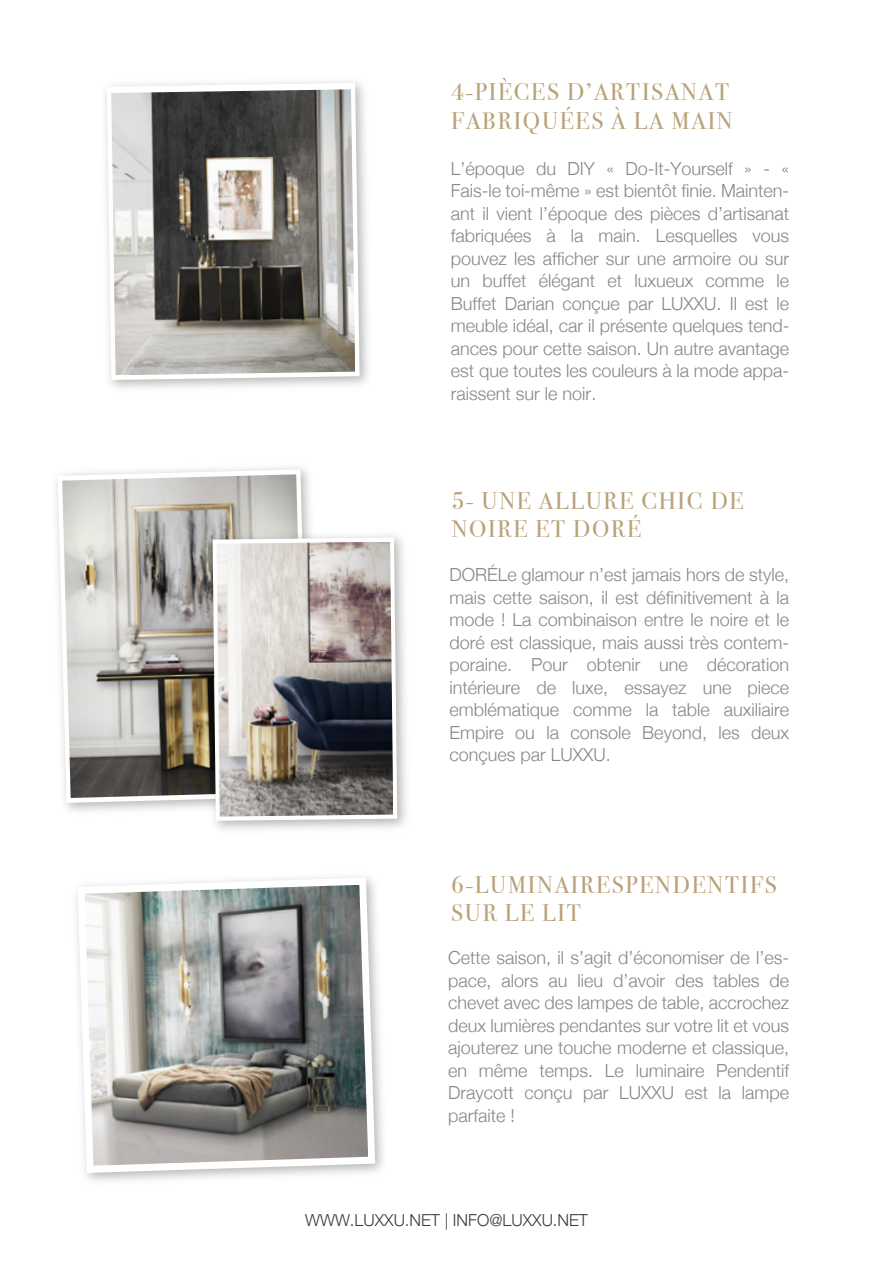
<style>
.page{position:relative;width:893px;height:1263px;background:#fff}
.page>*{position:absolute;margin:0;border:0;box-sizing:border-box;transform-origin:0 0}
.t1{font:24px/28.8px "Bodoni Svty Two ITCTT";letter-spacing:.075em;color:#b9a178}
.t2{font:300 18px/22.5px "Helvetica Neue";color:#878787;text-align:justify}
.t3{font:300 16.5px "Helvetica Neue";color:#3c3c3b}
</style>
<div class="page">
<svg style="left:107px;top:83px;width:253px;height:297px"></svg>
<img style="left:111px;top:89px;width:244px;height:286px">
<svg style="left:78px;top:877px;width:297px;height:296px"></svg>
<img style="left:85px;top:885px;width:283px;height:281px">
<svg style="left:58px;top:469px;width:251px;height:334px"></svg>
<img style="left:62px;top:474px;width:243px;height:324px">
<img style="left:202px;top:527px;width:204px;height:303px">
<svg style="left:213px;top:537px;width:184px;height:284px"></svg>
<img style="left:217px;top:542px;width:176px;height:274px">
<h1 class="t1" style="left:451px;top:75px;width:283px">4-PIÈCES D’ARTISANAT<br>FABRIQUÉES À LA MAIN</h1>
<p class="t2" style="left:451px;top:156px;width:340px">L’époque du DIY « Do-It-Yourself » - « Fais-le toi-même » est bientôt finie. Mainten&shy;ant il vient l’époque des pièces d’artisanat fabriquées à la main. Lesquelles vous pouvez les afficher sur une armoire ou sur un buffet élégant et luxueux comme le Buffet Darian conçue par LUXXU. Il est le meuble idéal, car il présente quelques tend&shy;ances pour cette saison. Un autre avantage est que toutes les couleurs à la mode appa&shy;raissent sur le noir.</p>
<h1 class="t1" style="left:452px;top:483px;width:293px">5- UNE ALLURE CHIC DE<br>NOIRE ET DORÉ</h1>
<p class="t2" style="left:449px;top:562px;width:341px">DORÉLe glamour n’est jamais hors de style, mais cette saison, il est définitivement à la mode ! La combinaison entre le noire et le doré est classique, mais aussi très contem&shy;poraine. Pour obtenir une décoration intérieure de luxe, essayez une piece emblématique comme la table auxiliaire Empire ou la console Beyond, les deux conçues par LUXXU.</p>
<h1 class="t1" style="left:451px;top:867px;width:327px">6-LUMINAIRESPENDENTIFS<br>SUR LE LIT</h1>
<p class="t2" style="left:448px;top:945px;width:343px">Cette saison, il s’agit d’économiser de l’es&shy;pace, alors au lieu d’avoir des tables de chevet avec des lampes de table, accrochez deux lumières pendantes sur votre lit et vous ajouterez une touche moderne et classique, en même temps. Le luminaire Pendentif Draycott conçu par LUXXU est la lampe parfaite !</p>
<p class="t3" style="left:305px;top:1206px;width:285px">WWW.LUXXU.NET | INFO@LUXXU.NET</p>
</div>
